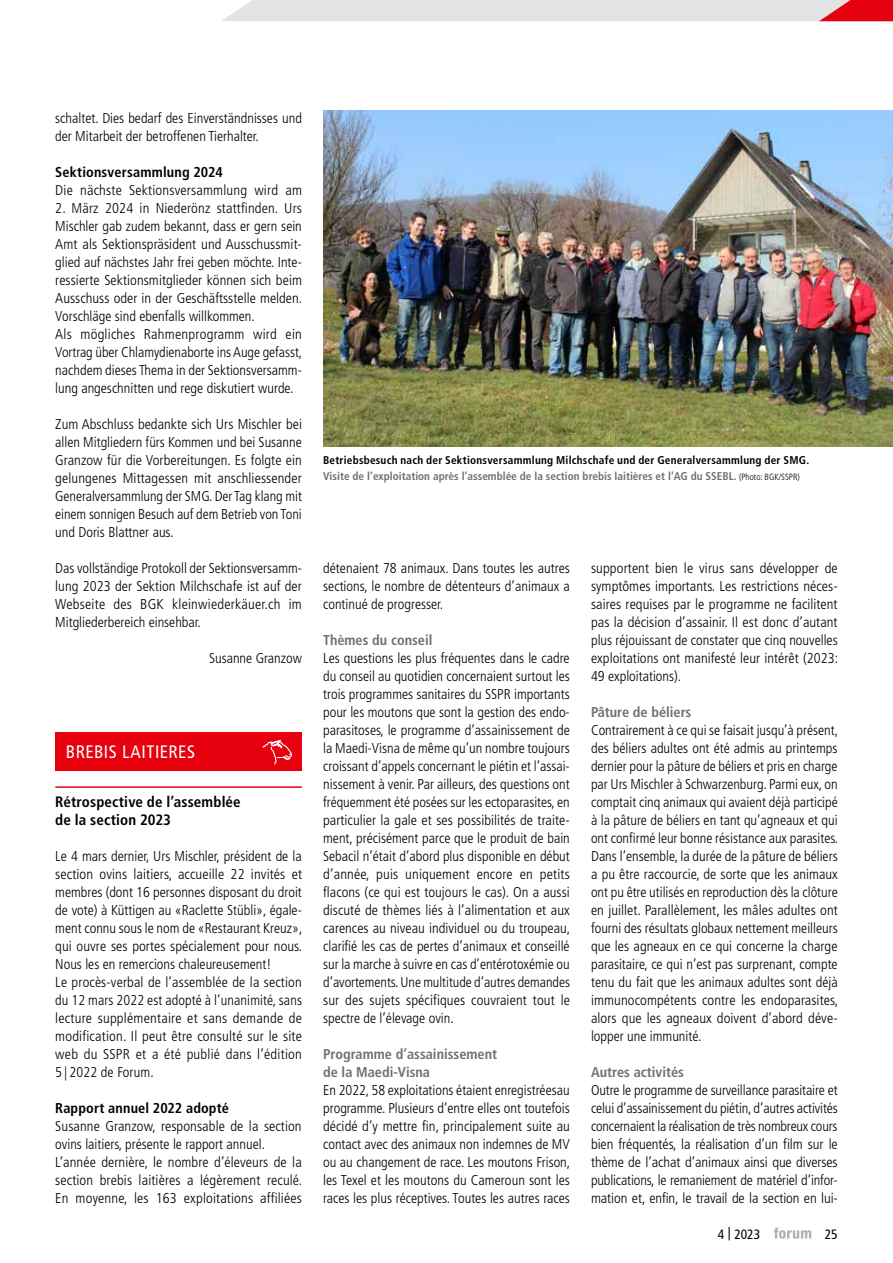
<style>
.page{position:relative;width:893px;height:1263px;background:#fff}
.page>*{position:absolute;margin:0;border:0;box-sizing:border-box;transform-origin:0 0}
.t1{font:condensed 18px "Frutiger LT Std";letter-spacing:.025em;color:#fff}
.t2{font:700 condensed 15px/18px "Frutiger LT Std";letter-spacing:.01em;color:#000}
.t3{font:300 condensed 14.25px/18px "Frutiger LT Std";color:#000;text-align:justify}
.t4{font:700 condensed 14.25px/18px "Frutiger LT Std";color:#6f7070}
.t5{font:700 condensed 14.25px "Frutiger LT Std";letter-spacing:.01em;color:#000}
.t6{font:condensed 13.5px "Frutiger LT Std";color:#000}
.t7{font:700 condensed 11.25px/15.8px "Frutiger LT Std";letter-spacing:.015em;color:#000}
.s1{color:#6f7070}
.s2{font-weight:300;font-size:9px}
</style>
<div class="page">
<svg style="left:774px;top:1227px;width:37px;height:12px"></svg>
<img style="left:323px;top:111px;width:570px;height:336px">
<div style="left:55px;top:732px;width:247px;height:39px;background:#e7000e"></div>
<svg style="left:263px;top:740px;width:29px;height:24px"></svg>
<hr style="left:55px;top:786px;width:247px;height:2px;background:#e7000e">
<svg style="left:222px;top:0;width:671px;height:21px;background:#e3cfd1"></svg>
<p class="t3" style="left:55px;top:109px;width:248px">schaltet. Dies bedarf des Einverständnisses und der Mitarbeit der betroffenen Tierhalter.</p>
<p class="t5" style="left:55px;top:163px;width:169px">Sektionsversammlung 2024</p>
<p class="t3" style="left:55px;top:181px;width:248px">Die nächste Sektionsversammlung wird am</p>
<p class="t3" style="left:55px;top:199px;width:249px;text-align:left">2. März 2024 in Niederönz stattfinden. Urs Mischler gab zudem bekannt, dass er gern sein Amt als Sektionspräsident und Ausschussmit&shy;glied auf nächstes Jahr frei geben möchte. Inte&shy;ressierte Sektionsmitglieder können sich beim Ausschuss oder in der Geschäftsstelle melden.<br>Vorschläge sind ebenfalls willkommen.<br>Als mögliches Rahmenprogramm wird ein Vortrag über Chlamydienaborte ins Auge gefasst, nachdem dieses Thema in der Sektionsversamm&shy;lung angeschnitten und rege diskutiert wurde.</p>
<p class="t3" style="left:55px;top:415px;width:248px">Zum Abschluss bedankte sich Urs Mischler bei allen Mitgliedern fürs Kommen und bei Susanne Granzow für die Vorbereitungen. Es folgte ein gelungenes Mittagessen mit anschliessender Generalversammlung der SMG. Der Tag klang mit einem sonnigen Besuch auf dem Betrieb von Toni und Doris Blattner aus.</p>
<p class="t3" style="left:55px;top:559px;width:248px">Das vollständige Protokoll der Sektionsversamm&shy;lung 2023 der Sektion Milchschafe ist auf der Webseite des BGK kleinwiederkäuer.ch im Mitgliederbereich einsehbar.</p>
<p class="t3" style="left:209px;top:649px;width:94px">Susanne Granzow</p>
<p class="t1" style="left:66px;top:741px;width:131px">BREBIS LAITIERES</p>
<p class="t2" style="left:55px;top:793px;width:187px">Rétrospective de l’assemblée de la section 2023</p>
<p class="t3" style="left:55px;top:847px;width:249px;text-align:left">Le 4 mars dernier, Urs Mischler, président de la section ovins laitiers, accueille 22 invités et membres (dont 16 personnes disposant du droit de vote) à Küttigen au «Raclette Stübli», égale&shy;ment connu sous le nom de «Restaurant Kreuz», qui ouvre ses portes spécialement pour nous.<br>Nous les en remercions chaleureusement!<br>Le procès-verbal de l’assemblée de la section du 12 mars 2022 est adopté à l’unanimité, sans lecture supplémentaire et sans demande de modification. Il peut être consulté sur le site web du SSPR et a été publié dans l’édition 5 | 2022 de Forum.</p>
<p class="t5" style="left:55px;top:1099px;width:175px">Rapport annuel 2022 adopté</p>
<p class="t3" style="left:55px;top:1117px;width:248px;text-align:left">Susanne Granzow, responsable de la section ovins laitiers, présente le rapport annuel.<br>L’année dernière, le nombre d’éleveurs de la section brebis laitières a légèrement reculé.<br>En moyenne, les 163 exploitations affiliées</p>
<p class="t7" style="left:323px;top:452px;width:488px">Betriebsbesuch nach der Sektionsversammlung Milchschafe und der Generalversammlung der SMG.<br><span class="s1">Visite de l’exploitation après l’assemblée de la section brebis laitières et l’AG du SSEBL.</span> <span class="s2">(Photo: BGK/SSPR)</span></p>
<p class="t3" style="left:323px;top:559px;width:248px">détenaient 78 animaux. Dans toutes les autres sections, le nombre de détenteurs d’animaux a continué de progresser.</p>
<p class="t4" style="left:323px;top:631px;width:111px">Thèmes du conseil</p>
<p class="t3" style="left:323px;top:649px;width:249px">Les questions les plus fréquentes dans le cadre du conseil au quotidien concernaient surtout les trois programmes sanitaires du SSPR importants pour les moutons que sont la gestion des endo&shy;parasitoses, le programme d’assainissement de la Maedi-Visna de même qu’un nombre toujours croissant d’appels concernant le piétin et l’assai&shy;nissement à venir. Par ailleurs, des questions ont fréquemment été posées sur les ectoparasites, en particulier la gale et ses possibilités de traite&shy;ment, précisément parce que le produit de bain Sebacil n’était d’abord plus disponible en début d’année, puis uniquement encore en petits flacons (ce qui est toujours le cas). On a aussi discuté de thèmes liés à l’alimentation et aux carences au niveau individuel ou du troupeau, clarifié les cas de pertes d’animaux et conseillé sur la marche à suivre en cas d’entérotoxémie ou d’avortements. Une multitude d’autres demandes sur des sujets spécifiques couvraient tout le spectre de l’élevage ovin.</p>
<p class="t4" style="left:323px;top:1045px;width:175px">Programme d’assainissement de la Maedi-Visna</p>
<p class="t3" style="left:323px;top:1081px;width:249px">En 2022, 58 exploitations étaient enregistréesau programme. Plusieurs d’entre elles ont toutefois décidé d’y mettre fin, principalement suite au contact avec des animaux non indemnes de MV ou au changement de race. Les moutons Frison, les Texel et les moutons du Cameroun sont les races les plus réceptives. Toutes les autres races</p>
<p class="t3" style="left:591px;top:559px;width:249px">supportent bien le virus sans développer de symptômes importants. Les restrictions néces&shy;saires requises par le programme ne facilitent pas la décision d’assainir. Il est donc d’autant plus réjouissant de constater que cinq nouvelles exploitations ont manifesté leur intérêt (2023:<br>49 exploitations).</p>
<p class="t4" style="left:591px;top:703px;width:102px">Pâture de béliers</p>
<p class="t3" style="left:591px;top:721px;width:249px">Contrairement à ce qui se faisait jusqu’à présent, des béliers adultes ont été admis au printemps dernier pour la pâture de béliers et pris en charge par Urs Mischler à Schwarzenburg. Parmi eux, on comptait cinq animaux qui avaient déjà participé à la pâture de béliers en tant qu’agneaux et qui ont confirmé leur bonne résistance aux parasites.<br>Dans l’ensemble, la durée de la pâture de béliers a pu être raccourcie, de sorte que les animaux ont pu être utilisés en reproduction dès la clôture en juillet. Parallèlement, les mâles adultes ont fourni des résultats globaux nettement meilleurs que les agneaux en ce qui concerne la charge parasitaire, ce qui n’est pas surprenant, compte tenu du fait que les animaux adultes sont déjà immunocompétents contre les endoparasites, alors que les agneaux doivent d’abord déve&shy;lopper une immunité.</p>
<p class="t4" style="left:591px;top:1063px;width:95px">Autres activités</p>
<p class="t3" style="left:591px;top:1081px;width:248px">Outre le programme de surveillance parasitaire et celui d’assainissement du piétin, d’autres activités concernaient la réalisation de très nombreux cours bien fréquentés, la réalisation d’un film sur le thème de l’achat d’animaux ainsi que diverses publications, le remaniement de matériel d’infor&shy;mation et, enfin, le travail de la section en lui-</p>
<p class="t6" style="left:718px;top:1226px;width:44px">4 | 2023</p>
<p class="t6" style="left:825px;top:1226px;width:14px">25</p>
</div>
